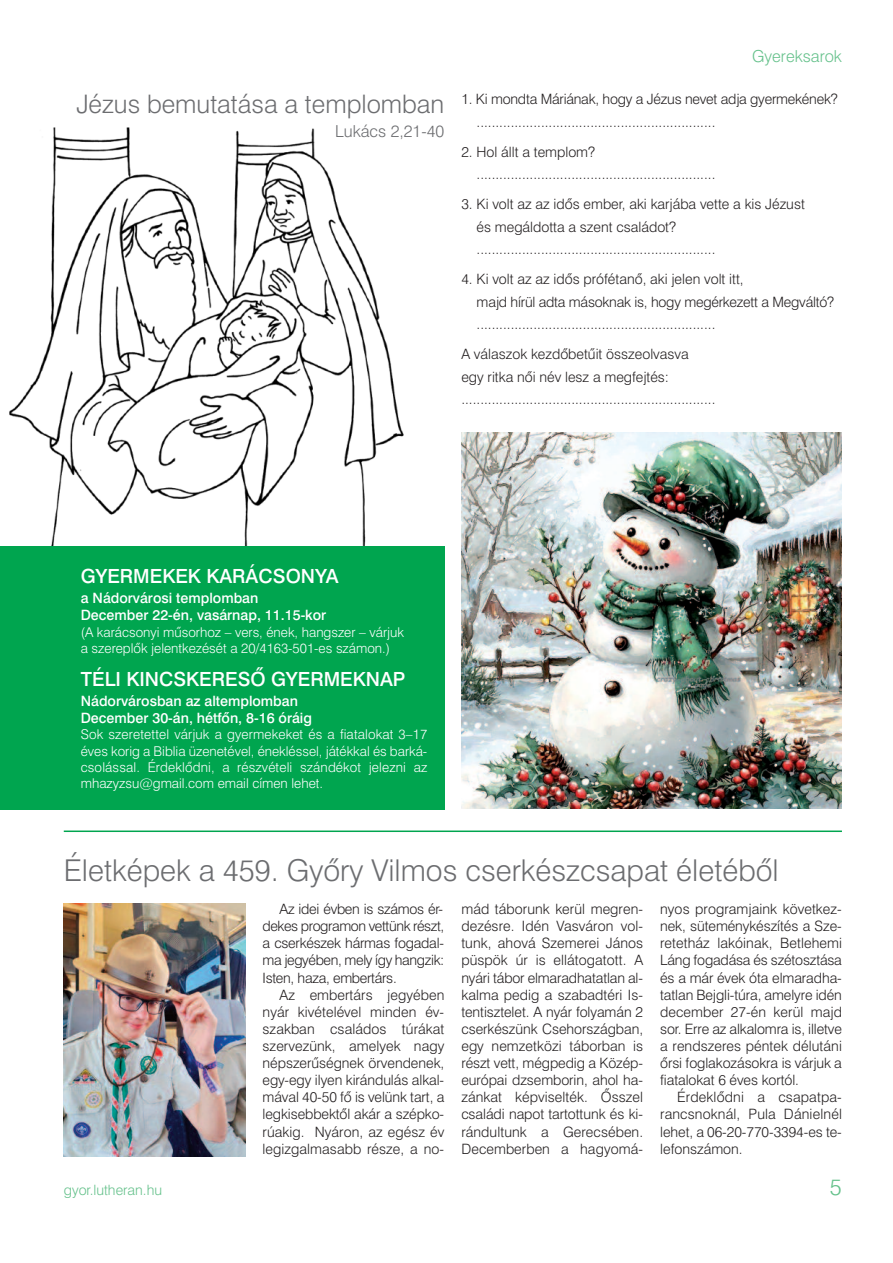
<style>
.page{position:relative;width:893px;height:1263px;background:#fff}
.page>*{position:absolute;margin:0;border:0;box-sizing:border-box;transform-origin:0 0}
.t1{font:30px "Swiss 721 Light HU Normal";color:#6c6d70}
.t2{font:25.5px "Swiss 721 Light HU Normal";color:#6c6d70}
.t3{font:22.5px "Swiss 721 Light HU Normal";color:#65c18b}
.t4{font:19.5px "Swiss 721 Medium HU Normal";color:#fff}
.t5{font:16.5px "Swiss 721 Light HU Normal";color:#6c6d70}
.t6{font:16.5px "Swiss 721 Light HU Normal";color:#65c18b}
.t7{font:14.25px/17.1px "Swiss 721 Light HU Normal";color:#231f20;text-align:justify}
.t8{font:14.25px/17.4px "Swiss 721 Medium HU Normal";color:#fff}
.t9{font:14.25px "Swiss 721 Light HU Normal";color:#65c18b}
.t10{font:13.5px/16.2px "Swiss 721 Light HU Normal";color:#fff}
</style>
<div class="page">
<img style="left:462px;top:433px;width:380px;height:376px">
<img style="left:64px;top:903px;width:182px;height:254px">
<img style="left:9px;top:127px;width:395px;height:419px">
<div style="left:0;top:546px;width:444px;height:263px;background:#00a54f"></div>
<hr style="left:64px;top:830px;width:778px;height:2px;background:#00a54f">
<h2 class="t2" style="left:76px;top:89px;width:369px">Jézus bemutatása a templomban</h2>
<p class="t5" style="left:335px;top:121px;width:111px">Lukács 2,21-40</p>
<p class="t6" style="left:752px;top:46px;width:91px">Gyereksarok</p>
<p class="t7" style="left:477px;top:88px;width:363px;line-height:22.5px;text-indent:-15px">1. Ki mondta Máriának, hogy a Jézus nevet adja gyermekének? ...............................................................</p>
<p class="t7" style="left:477px;top:141px;width:240px;line-height:22.5px;text-indent:-15px">2. Hol állt a templom? ...............................................................</p>
<p class="t7" style="left:477px;top:193px;width:330px;line-height:22.5px;text-align:left;text-indent:-15px">3. Ki volt az az idôs ember, aki karjába vette a kis Jézust és megáldotta a szent családot? ...............................................................</p>
<p class="t7" style="left:477px;top:268px;width:359px;line-height:22.5px;text-align:left;text-indent:-15px">4. Ki volt az az idôs prófétanô, aki jelen volt itt,<br>majd hírül adta másoknak is, hogy megérkezett a Megváltó? ...............................................................</p>
<p class="t7" style="left:461px;top:343px;width:256px;line-height:22.5px;text-align:left">A válaszok kezdôbetûit összeolvasva<br>egy ritka nôi név lesz a megfejtés: ...................................................................</p>
<h3 class="t4" style="left:81px;top:565px;width:259px">GYERMEKEK KARÁCSONYA</h3>
<p class="t8" style="left:81px;top:589px;width:247px">a Nádorvárosi templomban<br>December 22-én, vasárnap, 11.15-kor</p>
<p class="t10" style="left:81px;top:623px;width:325px;line-height:16.8px">(A karácsonyi mûsorhoz — vers, ének, hangszer — várjuk a szereplôk jelentkezését a 20/4163-501-es számon.)</p>
<h3 class="t4" style="left:81px;top:668px;width:326px">TÉLI KINCSKERESÔ GYERMEKNAP</h3>
<p class="t8" style="left:81px;top:692px;width:233px">Nádorvárosban az altemplomban<br>December 30-án, hétfôn, 8-16 óráig</p>
<p class="t10" style="left:81px;top:727px;width:348px;text-align:justify">Sok szeretettel várjuk a gyermekeket és a fiatalokat 3—17 éves korig a Biblia üzenetével, énekléssel, játékkal és barká&shy;csolással. Érdeklôdni, a részvételi szándékot jelezni az mhazyzsu@gmail.com email címen lehet.</p>
<h1 class="t1" style="left:64px;top:853px;width:716px">Életképek a 459. Gyôry Vilmos cserkészcsapat életébôl</h1>
<p class="t7" style="left:263px;top:901px;width:183px;text-indent:17px">Az idei évben is számos ér&shy;dekes programon vettünk részt, a cserkészek hármas fogadal&shy;ma jegyében, mely így hangzik:<br>Isten, haza, embertárs.</p>
<p class="t7" style="left:263px;top:986px;width:183px;text-indent:17px">Az embertárs jegyében nyár kivételével minden év&shy;szakban családos túrákat szervezünk, amelyek nagy népszerûségnek örvendenek, egy-egy ilyen kirándulás alkal&shy;mával 40-50 fô is velünk tart, a legkisebbektôl akár a szépko&shy;rúakig. Nyáron, az egész év legizgalmasabb része, a no-</p>
<p class="t7" style="left:461px;top:901px;width:183px">mád táborunk kerül megren&shy;dezésre. Idén Vasváron vol&shy;tunk, ahová Szemerei János püspök úr is ellátogatott. A nyári tábor elmaradhatatlan al&shy;kalma pedig a szabadtéri Is&shy;tentisztelet. A nyár folyamán 2 cserkészünk Csehországban, egy nemzetközi táborban is részt vett, mégpedig a Közép&shy;európai dzsemborin, ahol ha&shy;zánkat képviselték. Ôsszel családi napot tartottunk és ki&shy;rándultunk a Gerecsében.<br>Decemberben a hagyomá-</p>
<p class="t7" style="left:660px;top:901px;width:183px">nyos programjaink következ&shy;nek, süteménykészítés a Sze&shy;retetház lakóinak, Betlehemi Láng fogadása és szétosztása és a már évek óta elmaradha&shy;tatlan Bejgli-túra, amelyre idén december 27-én kerül majd sor. Erre az alkalomra is, illetve a rendszeres péntek délutáni ôrsi foglakozásokra is várjuk a fiatalokat 6 éves kortól.</p>
<p class="t7" style="left:660px;top:1089px;width:183px;text-indent:17px">Érdeklôdni a csapatpa&shy;rancsnoknál, Pula Dánielnél lehet, a 06-20-770-3394-es te&shy;lefonszámon.</p>
<p class="t9" style="left:64px;top:1182px;width:100px">gyor.lutheran.hu</p>
<h3 class="t3" style="left:830px;top:1174px;width:13px">5</h3>
</div>
